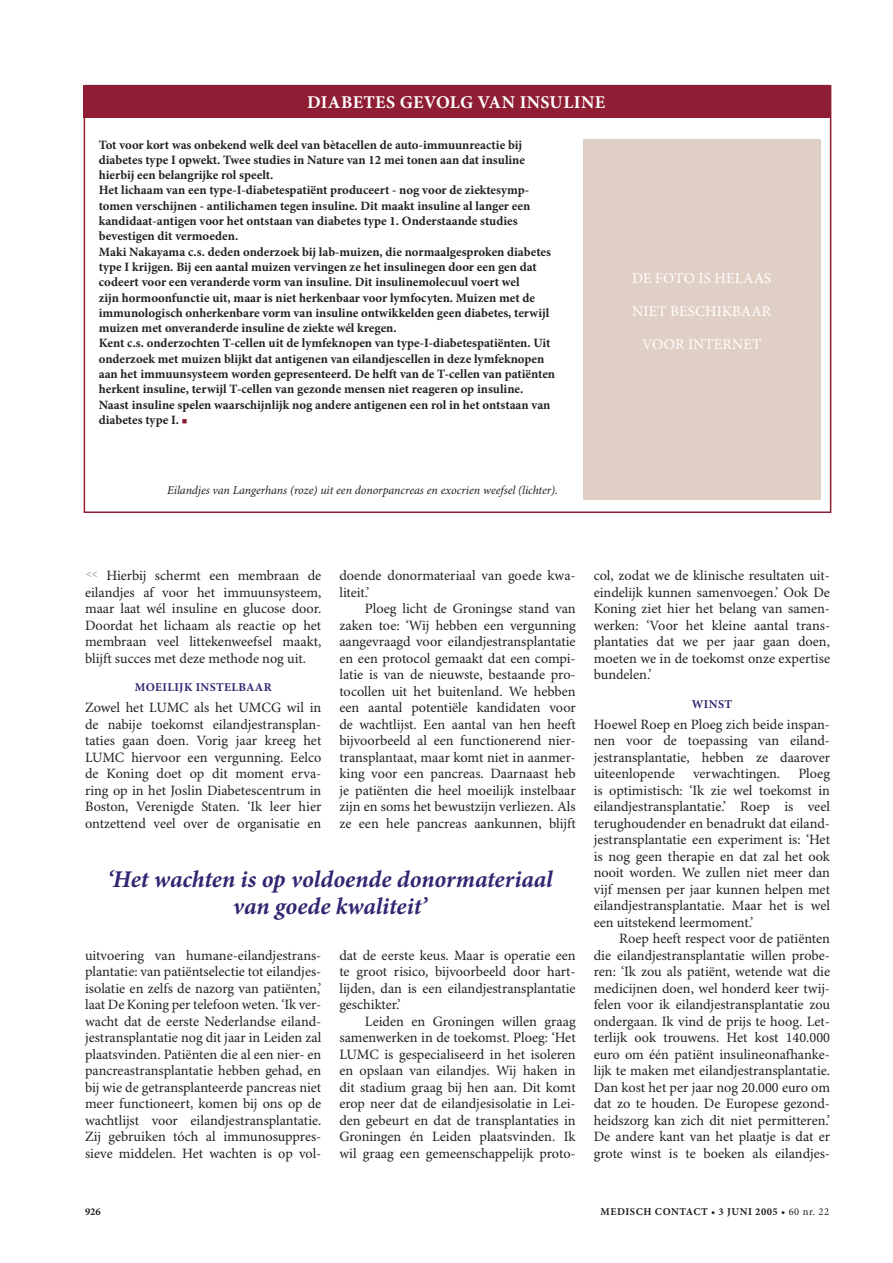
<style>
.page{position:relative;width:893px;height:1263px;background:#fff}
.page>*{position:absolute;margin:0;border:0;box-sizing:border-box;transform-origin:0 0}
.Q{font:italic 700 24px "Minion Pro";letter-spacing:-.005em;color:#2f2772}
._9K{font:700 18px "Minion Pro";letter-spacing:.02em;color:#fff}
.T{font:15px "Minion Pro";letter-spacing:.01em;color:#fff}
.T-2{font:14.25px/16.5px "Minion Pro";color:#212125;text-align:justify}
._9{font:700 12.75px/15.3px "Minion Pro";color:#212125}
._6{font:italic 12px "Minion Pro";letter-spacing:-.005em;color:#212125}
._5{font:700 12px "Minion Pro";letter-spacing:.03em;color:#2f2772}
.t1{font:700 10.5px "Minion Pro";letter-spacing:.05em;color:#212125}
.Normaal{font:10.5px "Minion Pro";color:#7f7f83}
.s1{color:#8f1d33}
.s2{font-weight:400}
</style>
<div class="page">
<div style="left:83px;top:85px;width:747px;height:33px;background:#8f1d33"></div>
<div style="left:583px;top:139px;width:238px;height:361px;background:#e0cfc5"></div>
<p class="_9K" style="left:307px;top:91px;width:300px">DIABETES GEVOLG VAN INSULINE</p>
<p class="_9" style="left:99px;top:137px;width:428px">Tot voor kort was onbekend welk deel van bètacellen de auto-immuunreactie bij diabetes type I opwekt. Twee studies in Nature van 12 mei tonen aan dat insuline hierbij een belangrijke rol speelt.</p>
<p class="_9" style="left:99px;top:183px;width:433px">Het lichaam van een type-I-diabetespatiënt produceert - nog voor de ziektesymp&shy;tomen verschijnen - antilichamen tegen insuline. Dit maakt insuline al langer een kandidaat-antigen voor het ontstaan van diabetes type 1. Onderstaande studies bevestigen dit vermoeden.</p>
<p class="_9" style="left:99px;top:244px;width:454px">Maki Nakayama c.s. deden onderzoek bij lab-muizen, die normaalgesproken diabetes type I krijgen. Bij een aantal muizen vervingen ze het insulinegen door een gen dat codeert voor een veranderde vorm van insuline. Dit insulinemolecuul voert wel<br>zijn hormoonfunctie uit, maar is niet herkenbaar voor lymfocyten. Muizen met de immunologisch onherkenbare vorm van insuline ontwikkelden geen diabetes, terwijl muizen met onveranderde insuline de ziekte wél kregen.</p>
<p class="_9" style="left:99px;top:336px;width:458px">Kent c.s. onderzochten T-cellen uit de lymfeknopen van type-I-diabetespatiënten. Uit onderzoek met muizen blijkt dat antigenen van eilandjescellen in deze lymfeknopen aan het immuunsysteem worden gepresenteerd. De helft van de T-cellen van patiënten herkent insuline, terwijl T-cellen van gezonde mensen niet reageren op insuline.</p>
<p class="_9" style="left:99px;top:397px;width:453px">Naast insuline spelen waarschijnlijk nog andere antigenen een rol in het ontstaan van diabetes type I. <span class="s1">■</span></p>
<p class="_6" style="left:167px;top:482px;width:392px">Eilandjes van Langerhans (roze) uit een donorpancreas en exocrien weefsel (lichter).</p>
<p class="T" style="left:632px;top:269px;width:141px">DE FOTO IS HELAAS</p>
<p class="T" style="left:632px;top:302px;width:141px">NIET BESCHIKBAAR</p>
<p class="T" style="left:642px;top:335px;width:121px">VOOR INTERNET</p>
<p class="T-2" style="left:85px;top:568px;width:238px;text-indent:21px">Hierbij schermt een membraan de eilandjes af voor het immuunsysteem, maar laat wél insuline en glucose door.<br>Doordat het lichaam als reactie op het membraan veel littekenweefsel maakt, blijft succes met deze methode nog uit.</p>
<p class="_5" style="left:135px;top:680px;width:138px">MOEILIJK INSTELBAAR</p>
<p class="T-2" style="left:85px;top:700px;width:238px">Zowel het LUMC als het UMCG wil in de nabije toekomst eilandjestransplan&shy;taties gaan doen. Vorig jaar kreeg het LUMC hiervoor een vergunning. Eelco de Koning doet op dit moment erva&shy;ring op in het Joslin Diabetescentrum in Boston, Verenigde Staten. ‘Ik leer hier ontzettend veel over de organisatie en</p>
<p class="Normaal" style="left:86px;top:568px;width:13px">&lt;&lt;</p>
<p class="T-2" style="left:339px;top:568px;width:238px">doende donormateriaal van goede kwa&shy;liteit.’</p>
<p class="T-2" style="left:339px;top:601px;width:238px;text-indent:26px">Ploeg licht de Groningse stand van zaken toe: ‘Wij hebben een vergunning aangevraagd voor eilandjestransplantatie en een protocol gemaakt dat een compi&shy;latie is van de nieuwste, bestaande pro&shy;tocollen uit het buitenland. We hebben een aantal potentiële kandidaten voor de wachtlijst. Een aantal van hen heeft bijvoorbeeld al een functionerend nier&shy;transplantaat, maar komt niet in aanmer&shy;king voor een pancreas. Daarnaast heb je patiënten die heel moeilijk instelbaar zijn en soms het bewustzijn verliezen. Als ze een hele pancreas aankunnen, blijft</p>
<p class="Q" style="left:107px;top:865px;width:447px">‘Het wachten is op voldoende donormateriaal</p>
<p class="Q" style="left:233px;top:892px;width:196px">van goede kwaliteit’</p>
<p class="T-2" style="left:85px;top:947px;width:238px">uitvoering van humane-eilandjestrans&shy;plantatie: van patiëntselectie tot eilandjes&shy;isolatie en zelfs de nazorg van patiënten,’ laat De Koning per telefoon weten. ‘Ik ver&shy;wacht dat de eerste Nederlandse eiland&shy;jestransplantatie nog dit jaar in Leiden zal plaatsvinden. Patiënten die al een nier- en pancreastransplantatie hebben gehad, en bij wie de getransplanteerde pancreas niet meer functioneert, komen bij ons op de wachtlijst voor eilandjestransplantatie.<br>Zij gebruiken tóch al immunosuppres&shy;sieve middelen. Het wachten is op vol-</p>
<p class="T-2" style="left:339px;top:947px;width:238px">dat de eerste keus. Maar is operatie een te groot risico, bijvoorbeeld door hart&shy;lijden, dan is een eilandjestransplantatie geschikter.’</p>
<p class="T-2" style="left:339px;top:1013px;width:238px;text-indent:26px">Leiden en Groningen willen graag samenwerken in de toekomst. Ploeg: ‘Het LUMC is gespecialiseerd in het isoleren en opslaan van eilandjes. Wij haken in dit stadium graag bij hen aan. Dit komt erop neer dat de eilandjesisolatie in Lei&shy;den gebeurt en dat de transplantaties in Groningen én Leiden plaatsvinden. Ik wil graag een gemeenschappelijk proto-</p>
<p class="T-2" style="left:594px;top:568px;width:238px">col, zodat we de klinische resultaten uit&shy;eindelijk kunnen samenvoegen.’ Ook De Koning ziet hier het belang van samen&shy;werken: ‘Voor het kleine aantal trans&shy;plantaties dat we per jaar gaan doen, moeten we in de toekomst onze expertise bundelen.’</p>
<p class="_5" style="left:692px;top:697px;width:42px">WINST</p>
<p class="T-2" style="left:594px;top:716px;width:238px">Hoewel Roep en Ploeg zich beide inspan&shy;nen voor de toepassing van eiland&shy;jestransplantatie, hebben ze daarover uiteenlopende</p>
<p class="T-2" style="left:594px;top:766px;width:238px;text-indent:205px">Ploeg is optimistisch: ‘Ik zie wel toekomst in eilandjestransplantatie.’ Roep is veel terughoudender en benadrukt dat eiland&shy;jestransplantatie een experiment is: ‘Het is nog geen therapie en dat zal het ook nooit worden. We zullen niet meer dan vijf mensen per jaar kunnen helpen met eilandjestransplantatie. Maar het is wel een uitstekend leermoment.’</p>
<p class="T-2" style="left:594px;top:931px;width:238px;text-indent:26px">Roep heeft respect voor de patiënten die eilandjestransplantatie willen probe&shy;ren: ‘Ik zou als patiënt, wetende wat die medicijnen doen, wel honderd keer twij&shy;felen voor ik eilandjestransplantatie zou ondergaan. Ik vind de prijs te hoog. Let&shy;terlijk ook trouwens. Het kost 140.000 euro om één patiënt insulineonafhanke&shy;lijk te maken met eilandjestransplantatie.<br>Dan kost het per jaar nog 20.000 euro om dat zo te houden. De Europese gezond&shy;heidszorg kan zich dit niet permitteren.’ De andere kant van het plaatje is dat er grote winst is te boeken als eilandjes-</p>
<p class="T-2" style="left:693px;top:766px;width:89px">verwachtingen.</p>
<p class="t1" style="left:85px;top:1205px;width:17px">926</p>
<p class="t1" style="left:601px;top:1205px;width:230px">MEDISCH CONTACT • 3 JUNI 2005 • <span class="s2">60 nr. 22</span></p>
</div>
